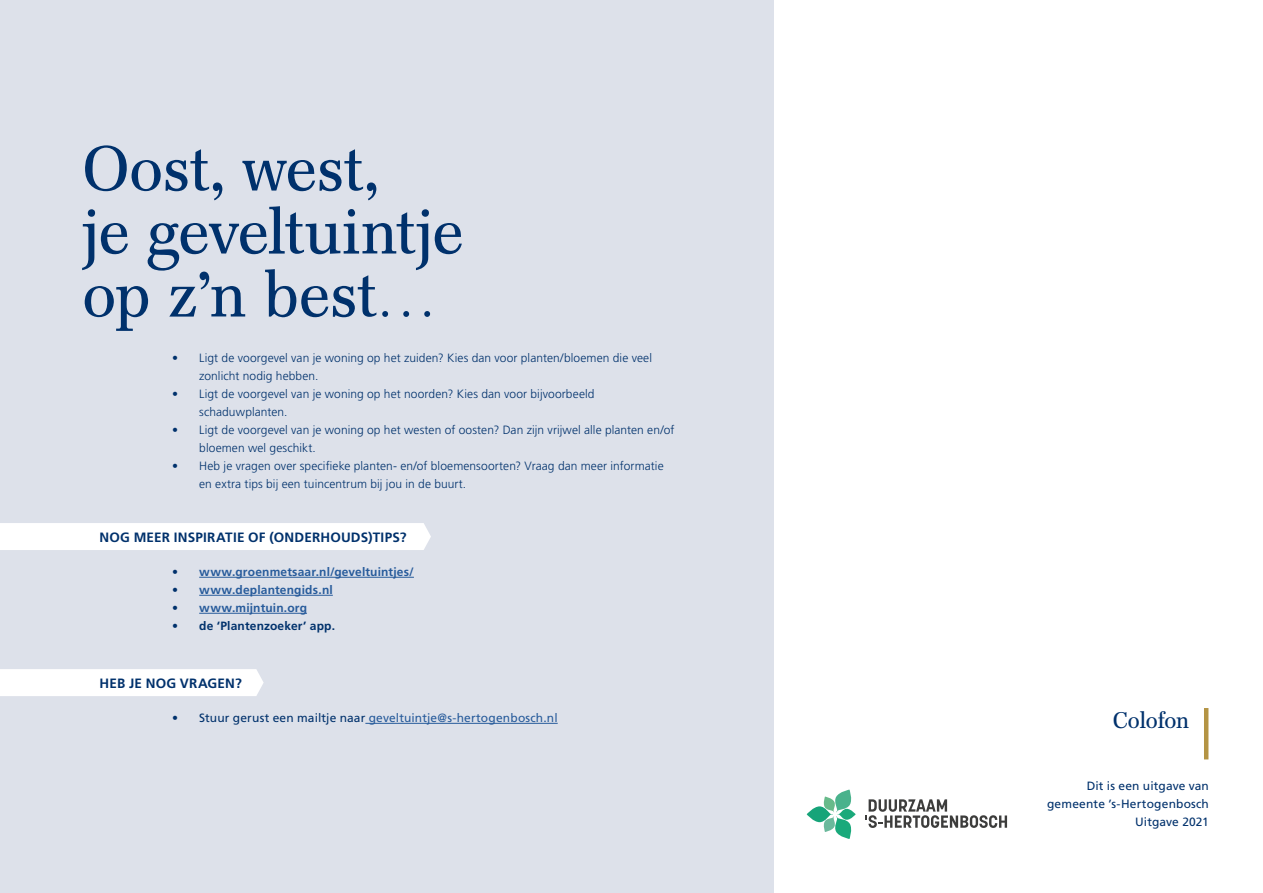
<style>
.page{position:relative;width:1263px;height:893px;background:#fff}
.page>*{position:absolute;margin:0;border:0;box-sizing:border-box;transform-origin:0 0}
.kop{font:63px/63px "Franklin Antiqua BQ";letter-spacing:-.015em;color:#00316c}
.kop-2{font:22.5px "Franklin Antiqua BQ";letter-spacing:-.015em;color:#00316c}
.kop_cursief{font:700 13.5px "Frutiger LT Std";letter-spacing:.015em;color:#00316c}
.brood{font:300 12px/18px "Frutiger LT Std";letter-spacing:.005em;color:#00316c}
.intro{font:700 12px "Frutiger LT Std";letter-spacing:.015em;color:#275b9b}
.intro-2{font:12px "Frutiger LT Std";letter-spacing:.01em;color:#275b9b}
.intro-3{font:12px/18px "Frutiger LT Std";letter-spacing:.01em;color:#00316c;text-align:right}
.intro-4{font:700 12px "Frutiger LT Std";letter-spacing:.015em;color:#00316c}
.s1{color:#00316c}
</style>
<div class="page">
<div style="left:0;top:0;width:774px;height:893px;background:#dde1ea"></div>
<div style="left:0;top:523px;width:431px;height:27px;background:#fff"></div>
<div style="left:0;top:669px;width:264px;height:27px;background:#fff"></div>
<hr style="left:1204px;top:708px;width:4px;height:51px;background:#b49444">
<svg style="left:865px;top:799px;width:142px;height:29px"></svg>
<svg style="left:807px;top:790px;width:49px;height:49px"></svg>
<hr style="left:199px;top:577px;width:215px;height:1px;background:#275b9b">
<hr style="left:199px;top:595px;width:134px;height:1px;background:#275b9b">
<hr style="left:199px;top:613px;width:108px;height:1px;background:#275b9b">
<hr style="left:365px;top:723px;width:193px;height:1px;background:#275b9b">
<h1 class="kop" style="left:82px;top:139px;width:383px">Oost, west,<br>je geveltuintje op z’n best…</h1>
<p class="brood" style="left:199px;top:349px;width:454px;text-indent:-27px">• Ligt de voorgevel van je woning op het zuiden? Kies dan voor planten/bloemen die veel zonlicht nodig hebben.</p>
<p class="brood" style="left:199px;top:385px;width:397px;text-indent:-27px">• Ligt de voorgevel van je woning op het noorden? Kies dan voor bijvoorbeeld schaduwplanten.</p>
<p class="brood" style="left:199px;top:421px;width:477px;text-indent:-27px">• Ligt de voorgevel van je woning op het westen of oosten? Dan zijn vrijwel alle planten en/of bloemen wel geschikt.</p>
<p class="brood" style="left:199px;top:457px;width:466px;text-indent:-27px">• Heb je vragen over specifieke planten- en/of bloemensoorten? Vraag dan meer informatie en extra tips bij een tuincentrum bij jou in de buurt.</p>
<p class="kop_cursief" style="left:100px;top:529px;width:309px">NOG MEER INSPIRATIE OF (ONDERHOUDS)TIPS?</p>
<p class="intro" style="left:172px;top:565px;width:243px"><span class="s1">•</span> www.groenmetsaar.nl/geveltuintjes/</p>
<p class="intro" style="left:172px;top:583px;width:162px"><span class="s1">•</span> www.deplantengids.nl</p>
<p class="intro" style="left:172px;top:601px;width:136px"><span class="s1">•</span> www.mijntuin.org</p>
<p class="intro-4" style="left:172px;top:619px;width:164px">• de ‘Plantenzoeker’ app.</p>
<p class="kop_cursief" style="left:100px;top:675px;width:144px">HEB JE NOG VRAGEN?</p>
<p class="intro-2" style="left:172px;top:711px;width:387px"><span class="s1">• Stuur gerust een mailtje naar</span> geveltuintje@s-hertogenbosch.nl</p>
<h1 class="kop-2" style="left:1113px;top:708px;width:78px">Colofon</h1>
<p class="intro-3" style="left:1047px;top:777px;width:163px">Dit is een uitgave van gemeente ’s-Hertogenbosch</p>
<p class="intro-3" style="left:1135px;top:813px;width:75px">Uitgave 2021</p>
</div>
